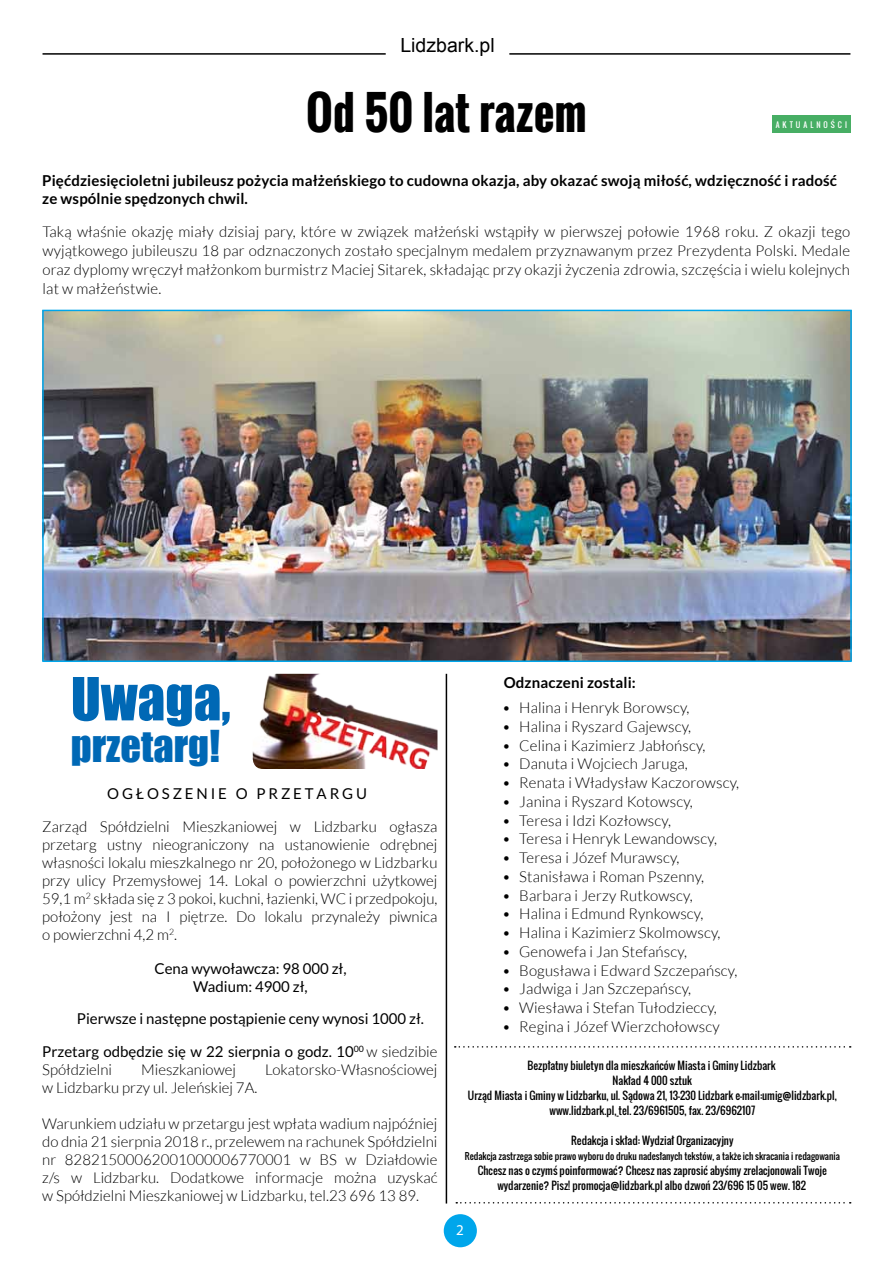
<style>
.page{position:relative;width:893px;height:1263px;background:#fff}
.page>*{position:absolute;margin:0;border:0;box-sizing:border-box;transform-origin:0 0}
.t1{font:54.9px "Impact";color:#0068b5}
.t2{font:700 45px "Oswald";color:#000}
.t3{font:40.35px "Impact";color:#0068b5}
.t4{font:19.5px "Arial";color:#000}
.t5{font:300 15px/18px "Lato";letter-spacing:.01em;color:#000;text-align:justify}
.t6{font:15px/17.2px "Lato";color:#000;text-align:center}
.t7{font:700 15px/18px "Lato";letter-spacing:.01em;color:#000}
.t8{font:15px "Myriad Pro";color:#fff}
.t9{font:10.5px/15px "Oswald";color:#000;text-align:center}
.t10{font:9px "Oswald";color:#000}
.t11{font:7.5px "Oswald";letter-spacing:.4em;color:#fff}
.s1{font-weight:300}
</style>
<div class="page">
<hr style="left:43px;top:53px;width:343px;height:2px;background:#000">
<hr style="left:509px;top:53px;width:341px;height:2px;background:#000">
<div style="left:444px;top:1214px;width:33px;height:33px;background:#00a6eb;border-radius:50%"></div>
<hr style="left:446px;top:674px;width:1px;height:529px;background:#000">
<div style="left:772px;top:115px;width:78px;height:18px;background:#47ae64"></div>
<svg style="left:455px;top:1046px;width:396px;height:1px"></svg>
<svg style="left:456px;top:1202px;width:395px;height:1px"></svg>
<img style="left:45px;top:313px;width:804px;height:346px">
<div style="left:42px;top:310px;width:810px;height:352px;border:2px solid #00a6eb"></div>
<img style="left:253px;top:674px;width:184px;height:95px">
<h3 class="t4" style="left:400px;top:33px;width:96px">Lidzbark.pl</h3>
<h2 class="t2" style="left:306px;top:79px;width:282px">Od 50 lat razem</h2>
<p class="t11" style="left:776px;top:119px;width:73px">AKTUALNOŚCI</p>
<p class="t7" style="left:42px;top:172px;width:796px">Pięćdziesięcioletni jubileusz pożycia małżeńskiego to cudowna okazja, aby okazać swoją miłość, wdzięczność i radość ze wspólnie spędzonych chwil.</p>
<p class="t5" style="left:43px;top:223px;width:809px;line-height:18.8px">Taką właśnie okazję miały dzisiaj pary, które w związek małżeński wstąpiły w pierwszej połowie 1968 roku. Z okazji tego wyjątkowego jubileuszu 18 par odznaczonych zostało specjalnym medalem przyznawanym przez Prezydenta Polski. Medale oraz dyplomy wręczył małżonkom burmistrz Maciej Sitarek, składając przy okazji życzenia zdrowia, szczęścia i wielu kolejnych lat w małżeństwie.</p>
<h1 class="t1" style="left:71px;top:656px;width:161px">Uwaga,</h1>
<h3 class="t3" style="left:71px;top:715px;width:151px">przetarg!</h3>
<p class="t6" style="left:107px;top:785px;width:261px">O G Ł O S Z E N I E O P R Z E T A R G U</p>
<p class="t5" style="left:42px;top:817px;width:397px">Zarząd Spółdzielni Mieszkaniowej w Lidzbarku ogłasza przetarg ustny nieograniczony na ustanowienie odrębnej własności lokalu mieszkalnego nr 20, położonego w Lidzbarku przy ulicy Przemysłowej 14. Lokal o powierzchni użytkowej 59,1 m<sup>2</sup> składa się z 3 pokoi, kuchni, łazienki, WC i przedpokoju, położony jest na I piętrze. Do lokalu przynależy piwnica o powierzchni 4,2 m<sup>2</sup>.</p>
<p class="t6" style="left:154px;top:960px;width:194px">Cena wywoławcza: 98 000 zł,<br>Wadium: 4900 zł,</p>
<p class="t6" style="left:77px;top:1010px;width:349px">Pierwsze i następne postąpienie ceny wynosi 1000 zł.</p>
<p class="t6" style="left:42px;top:1042px;width:397px;line-height:18px;text-align:left">Przetarg odbędzie się w 22 sierpnia o godz. 10<sup>00</sup> <span class="s1">w siedzibie<br>Spółdzielni</span></p>
<p class="t5" style="left:141px;top:1060px;width:96px">Mieszkaniowej</p>
<p class="t5" style="left:265px;top:1060px;width:174px">Lokatorsko-Własnościowej</p>
<p class="t5" style="left:42px;top:1078px;width:217px">w Lidzbarku przy ul. Jeleńskiej 7A.</p>
<p class="t5" style="left:42px;top:1114px;width:397px">Warunkiem udziału w przetargu jest wpłata wadium najpóźniej do dnia 21 sierpnia 2018 r., przelewem na rachunek Spółdzielni nr 82821500062001000006770001 w BS w Działdowie z/s w Lidzbarku. Dodatkowe informacje można uzyskać w Spółdzielni Mieszkaniowej w Lidzbarku, tel.23 696 13 89.</p>
<p class="t7" style="left:504px;top:673px;width:134px">Odznaczeni zostali:</p>
<p class="t5" style="left:502px;top:699px;width:189px">• Halina i Henryk Borowscy,</p>
<p class="t5" style="left:502px;top:717px;width:190px">• Halina i Ryszard Gajewscy,</p>
<p class="t5" style="left:502px;top:736px;width:205px">• Celina i Kazimierz Jabłońscy,</p>
<p class="t5" style="left:502px;top:755px;width:187px">• Danuta i Wojciech Jaruga,</p>
<p class="t5" style="left:502px;top:774px;width:238px">• Renata i Władysław Kaczorowscy,</p>
<p class="t5" style="left:502px;top:792px;width:192px">• Janina i Ryszard Kotowscy,</p>
<p class="t5" style="left:502px;top:811px;width:170px">• Teresa i Idzi Kozłowscy,</p>
<p class="t5" style="left:502px;top:830px;width:216px">• Teresa i Henryk Lewandowscy,</p>
<p class="t5" style="left:502px;top:849px;width:179px">• Teresa i Józef Murawscy,</p>
<p class="t5" style="left:502px;top:867px;width:203px">• Stanisława i Roman Pszenny,</p>
<p class="t5" style="left:502px;top:886px;width:192px">• Barbara i Jerzy Rutkowscy,</p>
<p class="t5" style="left:502px;top:905px;width:203px">• Halina i Edmund Rynkowscy,</p>
<p class="t5" style="left:502px;top:924px;width:220px">• Halina i Kazimierz Skolmowscy,</p>
<p class="t5" style="left:502px;top:942px;width:186px">• Genowefa i Jan Stefańscy,</p>
<p class="t5" style="left:502px;top:961px;width:237px">• Bogusława i Edward Szczepańscy,</p>
<p class="t5" style="left:502px;top:980px;width:190px">• Jadwiga i Jan Szczepańscy,</p>
<p class="t5" style="left:502px;top:999px;width:216px">• Wiesława i Stefan Tułodzieccy,</p>
<p class="t5" style="left:502px;top:1017px;width:219px">• Regina i Józef Wierzchołowscy</p>
<p class="t9" style="left:468px;top:1057px;width:370px">Bezpłatny biuletyn dla mieszkańców Miasta i Gminy Lidzbark<br>Nakład 4 000 sztuk<br>Urząd Miasta i Gminy w Lidzbarku, ul. Sądowa 21, 13-230 Lidzbark e-mail:umig@lidzbark.pl, www.lidzbark.pl, tel. 23/6961505, fax. 23/6962107</p>
<p class="t9" style="left:571px;top:1132px;width:164px">Redakcja i skład: Wydział Organizacyjny</p>
<p class="t10" style="left:465px;top:1149px;width:377px">Redakcja zastrzega sobie prawo wyboru do druku nadesłanych tekstów, a także ich skracania i redagowania</p>
<p class="t9" style="left:478px;top:1162px;width:351px">Chcesz nas o czymś poinformować? Chcesz nas zaprosić abyśmy zrelacjonowali Twoje wydarzenie? Pisz! promocja@lidzbark.pl albo dzwoń 23/696 15 05 wew. 182</p>
<p class="t8" style="left:456px;top:1221px;width:9px">2</p>
</div>
